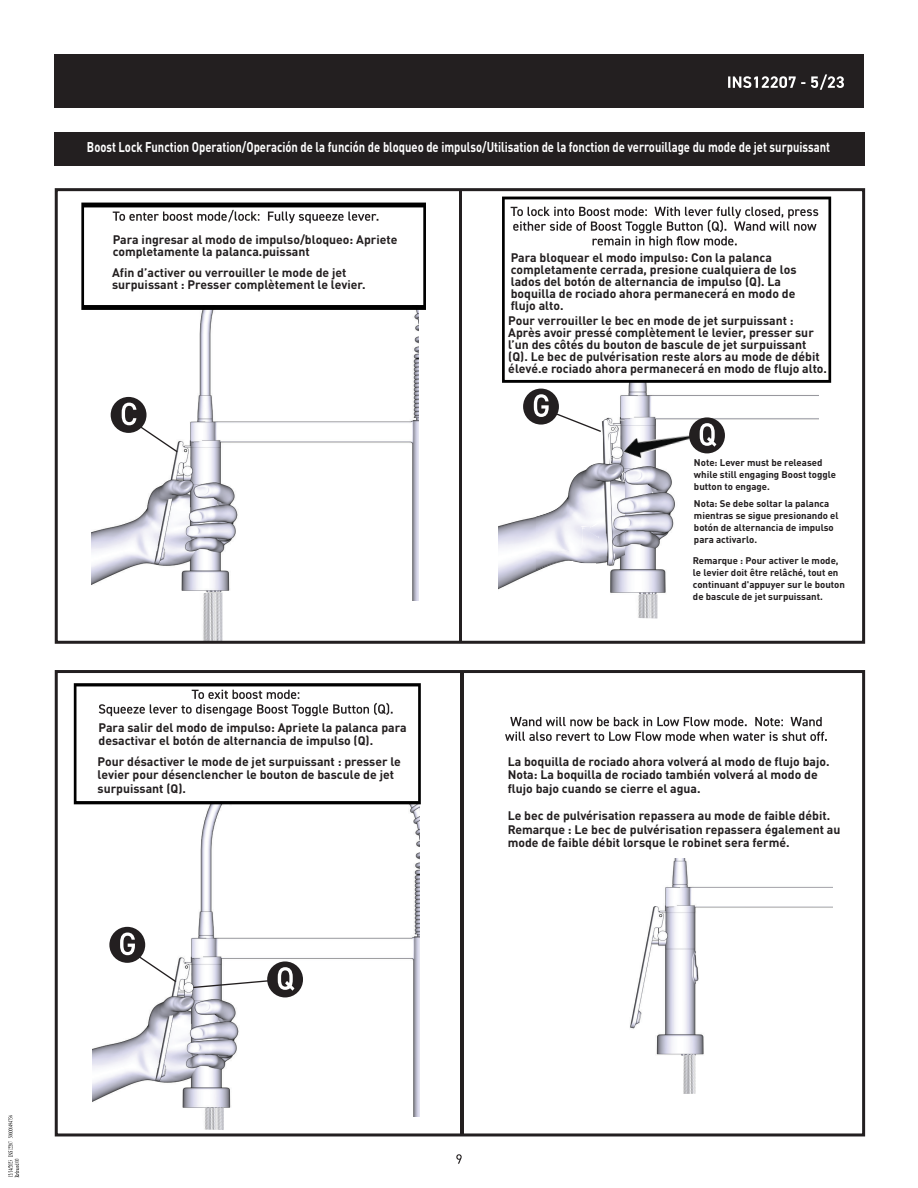
<style>
.page{position:relative;width:918px;height:1188px;background:#fff}
.page>*{position:absolute;margin:0;border:0;box-sizing:border-box;transform-origin:0 0}
.t1{font:700 13.95px "DIN Pro";color:#fff;scale:.8 1}
.t2{font:700 12.3px/12px "DIN Pro";color:#231f20}
.t3{font:700 9.6px/12px "DIN Pro";color:#231f20}
</style>
<div class="page">
<div style="left:54px;top:54px;width:810px;height:54px;background:#231f20"></div>
<svg style="left:728px;top:74px;width:116px;height:16px"></svg>
<svg style="left:456px;top:1154px;width:6px;height:10px"></svg>
<div style="left:54px;top:132px;width:811px;height:33px;background:#231f20"></div>
<img style="left:92px;top:310px;width:326px;height:290px">
<img style="left:498px;top:383px;width:321px;height:212px">
<hr style="left:459px;top:190px;width:2px;height:452px;background:#231f20">
<svg style="left:502px;top:197px;width:329px;height:186px"></svg>
<svg style="left:511px;top:207px;width:307px;height:41px"></svg>
<div style="left:111px;top:397px;width:36px;height:36px;background:#231f20;border-radius:50%"></div>
<svg style="left:122px;top:403px;width:56px;height:49px"></svg>
<img style="left:626px;top:433px;width:80px;height:25px">
<img style="left:606px;top:420px;width:20px;height:150px">
<img style="left:92px;top:804px;width:327px;height:313px">
<div style="left:109px;top:927px;width:36px;height:36px;background:#231f20;border-radius:50%"></div>
<svg style="left:120px;top:933px;width:56px;height:49px"></svg>
<div style="left:523px;top:389px;width:36px;height:36px;background:#231f20;border-radius:50%"></div>
<svg style="left:534px;top:394px;width:72px;height:201px"></svg>
<div style="left:267px;top:961px;width:36px;height:36px;background:#231f20;border-radius:50%"></div>
<svg style="left:193px;top:967px;width:101px;height:24px"></svg>
<hr style="left:460px;top:672px;width:3px;height:462px;background:#231f20">
<svg style="left:510px;top:717px;width:312px;height:9px"></svg>
<svg style="left:505px;top:732px;width:322px;height:9px"></svg>
<img style="left:630px;top:859px;width:203px;height:197px">
<div style="left:689px;top:417px;width:36px;height:36px;background:#231f20;border-radius:50%"></div>
<svg style="left:700px;top:423px;width:16px;height:24px"></svg>
<img style="left:200px;top:593px;width:22px;height:47px">
<img style="left:638px;top:595px;width:20px;height:24px">
<img style="left:201px;top:1108px;width:23px;height:22px">
<img style="left:683px;top:1055px;width:13px;height:39px">
<div style="left:55px;top:188px;width:810px;height:456px;border:3px solid #231f20"></div>
<div style="left:55px;top:670px;width:810px;height:466px;border:3px solid #231f20"></div>
<svg style="left:81px;top:203px;width:345px;height:107px"></svg>
<div style="left:101px;top:260px;width:318px;height:45px;background:#fff"></div>
<svg style="left:74px;top:683px;width:347px;height:121px"></svg>
<svg style="left:8px;top:1115px;width:11px;height:62px"></svg>
<p class="t1" style="left:87px;top:136px;width:930px">Boost Lock Function Operation/Operación de la función de bloqueo de impulso/Utilisation de la fonction de verrouillage du mode de jet surpuissant</p>
<p class="t2" style="left:113px;top:232px;width:286px">Para ingresar al modo de impulso/bloqueo: Apriete completamente la palanca.puissant</p>
<p class="t2" style="left:112px;top:265px;width:255px">Afin d’activer ou verrouiller le mode de jet surpuissant : Presser complètement le levier.</p>
<p class="t2" style="left:99px;top:719px;width:310px;line-height:13.5px">Para salir del modo de impulso: Apriete la palanca para desactivar el botón de alternancia de impulso (Q).</p>
<p class="t2" style="left:98px;top:753px;width:305px;line-height:13.5px">Pour désactiver le mode de jet surpuissant : presser le levier pour désenclencher le bouton de bascule de jet surpuissant (Q).</p>
<p class="t2" style="left:511px;top:250px;width:287px">Para bloquear el modo impulso: Con la palanca completamente cerrada, presione cualquiera de los lados del botón de alternancia de impulso (Q). La boquilla de rociado ahora permanecerá en modo de flujo alto.</p>
<p class="t2" style="left:508px;top:313px;width:320px">Pour verrouiller le bec en mode de jet surpuissant :<br>Après avoir pressé complètement le levier, presser sur l’un des côtés du bouton de bascule de jet surpuissant (Q). Le bec de pulvérisation reste alors au mode de débit élevé.e rociado ahora permanecerá en modo de flujo alto.</p>
<p class="t3" style="left:694px;top:455px;width:144px">Note: Lever must be released while still engaging Boost toggle button to engage.</p>
<p class="t3" style="left:694px;top:496px;width:146px">Nota: Se debe soltar la palanca mientras se sigue presionando el botón de alternancia de impulso para activarlo.</p>
<p class="t3" style="left:693px;top:553px;width:154px">Remarque : Pour activer le mode, le levier doit être relâché, tout en continuant d'appuyer sur le bouton de bascule de jet surpuissant.</p>
<p class="t2" style="left:508px;top:753px;width:323px;line-height:13.5px">La boquilla de rociado ahora volverá al modo de flujo bajo.<br>Nota: La boquilla de rociado también volverá al modo de flujo bajo cuando se cierre el agua.</p>
<p class="t2" style="left:508px;top:808px;width:334px;line-height:13.5px">Le bec de pulvérisation repassera au mode de faible débit.<br>Remarque : Le bec de pulvérisation repassera également au mode de faible débit lorsque le robinet sera fermé.</p>
</div>
